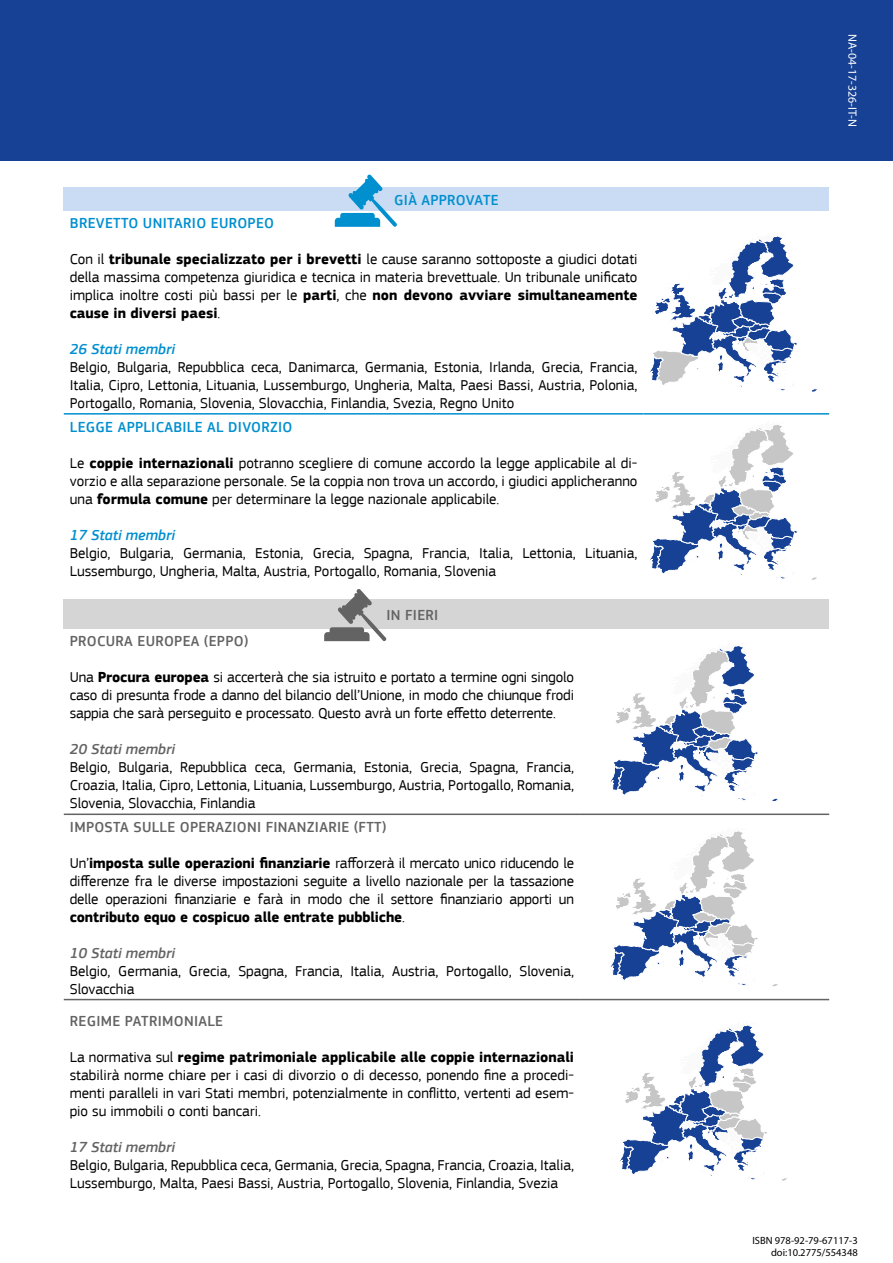
<style>
.page{position:relative;width:893px;height:1263px;background:#fff}
.page>*{position:absolute;margin:0;border:0;box-sizing:border-box;transform-origin:0 0}
.body_text_10{font:15px/18px "EC Square Sans Pro";color:#000;text-align:justify}
.Title_5{font:500 15px "EC Square Sans Pro";letter-spacing:.02em;color:#646363}
.Title_5-2{font:500 15px "EC Square Sans Pro";letter-spacing:.02em;color:#008fcf}
.Title_6{font:italic 500 15px "EC Square Sans Pro";color:#646363}
.Title_6-2{font:italic 500 15px "EC Square Sans Pro";color:#008fcf}
.Title_6-3{font:500 15px "EC Square Sans Pro";letter-spacing:.02em;color:#646363}
.t1{font:12px "Myriad Pro";color:#fff}
.CN{font:12px "EC Square Sans Pro";color:#fff}
.Identifiers{font:10.5px "Myriad Pro";color:#000}
.s1{font-weight:700}
</style>
<div class="page">
<div style="left:0;top:0;width:893px;height:160px;background:#164194"></div>
<div style="left:64px;top:187px;width:765px;height:24px;background:#cadcf3"></div>
<hr style="left:64px;top:413px;width:579px;height:2px;background:#008fcf">
<hr style="left:643px;top:413px;width:186px;height:2px;background:#008fcf">
<svg style="left:811px;top:388px;width:6px;height:4px"></svg>
<svg style="left:649px;top:236px;width:148px;height:155px"></svg>
<svg style="left:649px;top:424px;width:148px;height:155px"></svg>
<svg style="left:335px;top:174px;width:62px;height:53px"></svg>
<div style="left:64px;top:600px;width:765px;height:29px;background:#d5d5d5"></div>
<hr style="left:64px;top:813px;width:516px;height:2px;background:#646363">
<hr style="left:580px;top:813px;width:249px;height:2px;background:#646363">
<hr style="left:64px;top:999px;width:516px;height:1px;background:#646363">
<hr style="left:580px;top:999px;width:249px;height:1px;background:#646363">
<svg style="left:772px;top:798px;width:6px;height:4px"></svg>
<svg style="left:610px;top:645px;width:148px;height:156px"></svg>
<svg style="left:610px;top:831px;width:148px;height:155px"></svg>
<svg style="left:619px;top:1025px;width:148px;height:155px"></svg>
<svg style="left:324px;top:589px;width:62px;height:52px"></svg>
<p class="Title_5-2" style="left:394px;top:191px;width:106px">GIÀ APPROVATE</p>
<p class="Title_5-2" style="left:70px;top:214px;width:206px">BREVETTO UNITARIO EUROPEO</p>
<p class="body_text_10" style="left:70px;top:250px;width:569px">Con il <span class="s1">tribunale specializzato per i brevetti</span> le cause saranno sottoposte a giudici dotati della massima competenza giuridica e tecnica in materia brevettuale. Un tribunale unificato implica inoltre costi più bassi per le <span class="s1">parti</span>, che <span class="s1">non devono avviare simultaneamente cause in diversi paesi</span>.</p>
<p class="Title_6-2" style="left:70px;top:340px;width:107px">26 Stati membri</p>
<p class="body_text_10" style="left:70px;top:358px;width:569px">Belgio, Bulgaria, Repubblica ceca, Danimarca, Germania, Estonia, Irlanda, Grecia, Francia, Italia, Cipro, Lettonia, Lituania, Lussemburgo, Ungheria, Malta, Paesi Bassi, Austria, Polonia, Portogallo, Romania, Slovenia, Slovacchia, Finlandia, Svezia, Regno Unito</p>
<p class="Title_5-2" style="left:70px;top:419px;width:224px">LEGGE APPLICABILE AL DIVORZIO</p>
<p class="body_text_10" style="left:70px;top:454px;width:569px">Le <span class="s1">coppie internazionali</span> potranno scegliere di comune accordo la legge applicabile al di&shy;vorzio e alla separazione personale. Se la coppia non trova un accordo, i giudici applicheranno una <span class="s1">formula comune</span> per determinare la legge nazionale applicabile.</p>
<p class="Title_6-2" style="left:70px;top:527px;width:107px">17 Stati membri</p>
<p class="body_text_10" style="left:70px;top:544px;width:569px">Belgio, Bulgaria, Germania, Estonia, Grecia, Spagna, Francia, Italia, Lettonia, Lituania,<br>Lussemburgo, Ungheria, Malta, Austria, Portogallo, Romania, Slovenia</p>
<p class="Title_5" style="left:386px;top:606px;width:53px">IN FIERI</p>
<p class="Title_6-3" style="left:70px;top:633px;width:180px">PROCURA EUROPEA (EPPO)</p>
<p class="body_text_10" style="left:70px;top:668px;width:506px">Una <span class="s1">Procura europea</span> si accerterà che sia istruito e portato a termine ogni singolo caso di presunta frode a danno del bilancio dell’Unione, in modo che chiunque frodi sappia che sarà perseguito e processato. Questo avrà un forte effetto deterrente.</p>
<p class="Title_6" style="left:70px;top:741px;width:107px">20 Stati membri</p>
<p class="body_text_10" style="left:70px;top:758px;width:506px">Belgio, Bulgaria, Repubblica ceca, Germania, Estonia, Grecia, Spagna, Francia, Croazia, Italia, Cipro, Lettonia, Lituania, Lussemburgo, Austria, Portogallo, Romania, Slovenia, Slovacchia, Finlandia</p>
<p class="Title_5" style="left:70px;top:818px;width:318px">IMPOSTA SULLE OPERAZIONI FINANZIARIE (FTT)</p>
<p class="body_text_10" style="left:70px;top:854px;width:506px">Un’<span class="s1">imposta sulle operazioni finanziarie</span> rafforzerà il mercato unico riducendo le differenze fra le diverse impostazioni seguite a livello nazionale per la tassazione delle operazioni finanziarie e farà in modo che il settore finanziario apporti un <span class="s1">contributo equo e cospicuo alle entrate pubbliche</span>.</p>
<p class="Title_6" style="left:70px;top:944px;width:107px">10 Stati membri</p>
<p class="body_text_10" style="left:70px;top:962px;width:506px">Belgio, Germania, Grecia, Spagna, Francia, Italia, Austria, Portogallo, Slovenia,<br>Slovacchia</p>
<p class="Title_5" style="left:70px;top:1012px;width:155px">REGIME PATRIMONIALE</p>
<p class="body_text_10" style="left:70px;top:1048px;width:506px">La normativa sul <span class="s1">regime patrimoniale applicabile alle coppie internazionali </span>stabilirà norme chiare per i casi di divorzio o di decesso, ponendo fine a procedi&shy;menti paralleli in vari Stati membri, potenzialmente in conflitto, vertenti ad esem&shy;pio su immobili o conti bancari.</p>
<p class="Title_6" style="left:70px;top:1138px;width:107px">17 Stati membri</p>
<p class="body_text_10" style="left:70px;top:1156px;width:506px">Belgio, Bulgaria, Repubblica ceca, Germania, Grecia, Spagna, Francia, Croazia, Italia,<br>Lussemburgo, Malta, Paesi Bassi, Austria, Portogallo, Slovenia, Finlandia, Svezia</p>
<p class="CN" style="left:859px;top:31px;width:38px;rotate:90deg">NA-04-</p>
<p class="CN" style="left:859px;top:99px;width:32px;rotate:90deg">6-IT-C</p>
<p class="t1" style="left:859px;top:34px;width:94px;rotate:90deg">NA-04-17-326-IT-N</p>
<p class="Identifiers" style="left:750px;top:1235px;width:24px">ISBN:</p>
<p class="Identifiers" style="left:838px;top:1235px;width:21px">340</p>
<p class="Identifiers" style="left:752px;top:1235px;width:107px">ISBN 978-92-79-67117-3</p>
<p class="Identifiers" style="left:769px;top:1247px;width:18px">doi:</p>
<p class="Identifiers" style="left:825px;top:1247px;width:34px">60 436</p>
<p class="Identifiers" style="left:771px;top:1247px;width:88px">doi:10.2775/554348</p>
</div>
